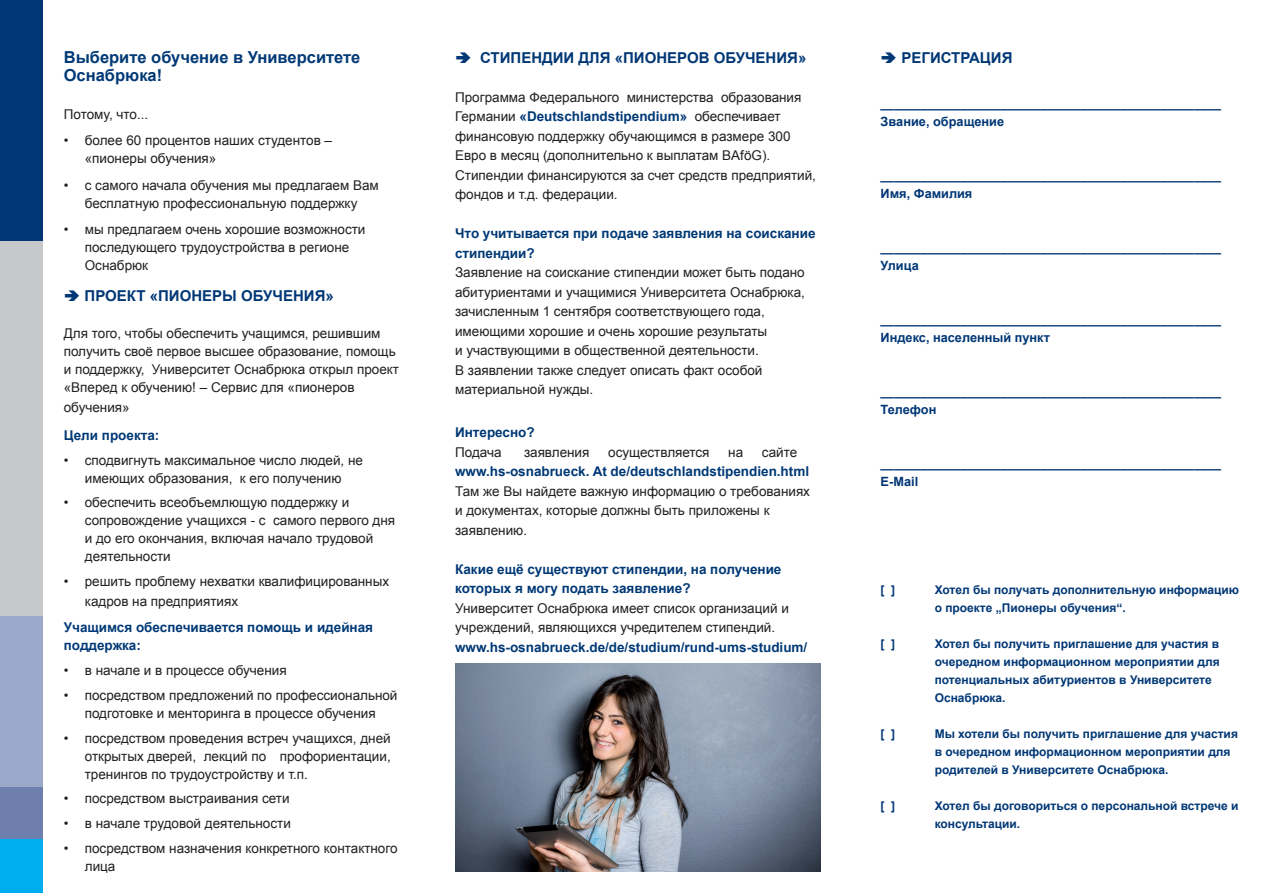
<style>
.page{position:relative;width:1276px;height:893px;background:#fff}
.page>*{position:absolute;margin:0;border:0;box-sizing:border-box;transform-origin:0 0}
.t1{font:700 16.5px/18px "Arial";color:#003976}
.t2{font:700 15px "Arial";color:#013775}
.t3{font:13.5px/18px "Arial";color:#231f20}
.t4{font:700 13.5px/19.5px "Arial";color:#003976}
.t5{font:700 12.75px "Arial";color:#013775}
.t6{font:700 12px/18px "Arial";color:#013775}
.s1{font-weight:700;color:#003976}
</style>
<div class="page">
<div style="left:0;top:235px;width:43px;height:383px;background:#c7c8ca"></div>
<div style="left:0;top:617px;width:43px;height:178px;background:#9ca8c9"></div>
<div style="left:0;top:0;width:43px;height:241px;background:#013775"></div>
<div style="left:0;top:787px;width:43px;height:85px;background:#6e7fad"></div>
<div style="left:0;top:839px;width:43px;height:54px;background:#00aeef"></div>
<img style="left:455px;top:663px;width:366px;height:209px">
<p class="t1" style="left:64px;top:49px;width:298px">Выберите обучение в Университете<br>Оснабрюка!</p>
<p class="t3" style="left:64px;top:105px;width:86px">Потому, что...</p>
<p class="t3" style="left:85px;top:131px;width:249px;text-indent:-21px">• более 60 процентов наших студентов – «пионеры обучения»</p>
<p class="t3" style="left:64px;top:176px;width:317px;text-align:center">• с самого начала обучения мы предлагаем Вам бесплатную профессиональную поддержку</p>
<p class="t3" style="left:85px;top:220px;width:282px;text-indent:-21px">• мы предлагаем очень хорошие возможности последующего трудоустройства в регионе<br>Оснабрюк</p>
<p class="t2" style="left:85px;top:286px;width:251px">ПРОЕКТ «ПИОНЕРЫ ОБУЧЕНИЯ»</p>
<p class="t3" style="left:64px;top:325px;width:337px">Для того, чтобы обеспечить учащимся, решившим получить своё первое высшее образование, помощь и поддержку, Университет Оснабрюка открыл проект «Вперед к обучению! – Сервис для «пионеров</p>
<p class="t3" style="left:64px;top:398px;width:67px">обучения»</p>
<p class="t4" style="left:64px;top:426px;width:97px">Цели проекта:</p>
<p class="t3" style="left:64px;top:451px;width:301px;text-align:center">• сподвигнуть максимальное число людей, не имеющих образования, к его получению</p>
<p class="t3" style="left:85px;top:494px;width:312px;text-indent:-21px">• обеспечить всеобъемлющую поддержку и сопровождение учащихся - с самого первого дня и до его окончания, включая начало трудовой деятельности</p>
<p class="t3" style="left:85px;top:572px;width:306px;line-height:19.5px;text-indent:-21px">• решить проблему нехватки квалифицированных кадров на предприятиях</p>
<p class="t4" style="left:64px;top:619px;width:311px;line-height:18px">Учащимся обеспечивается помощь и идейная поддержка:</p>
<p class="t3" style="left:64px;top:661px;width:224px">• в начале и в процессе обучения</p>
<p class="t3" style="left:64px;top:686px;width:335px;text-align:center">• посредством предложений по профессиональной подготовке и менторинга в процессе обучения</p>
<p class="t3" style="left:85px;top:729px;width:307px;text-align:justify;text-indent:-21px">• посредством проведения встреч учащихся, дней открытых дверей, лекций по профориентации, тренингов по трудоустройству и т.п.</p>
<p class="t3" style="left:64px;top:790px;width:227px">• посредством выстраивания сети</p>
<p class="t3" style="left:64px;top:815px;width:229px">• в начале трудовой деятельности</p>
<p class="t3" style="left:85px;top:839px;width:314px;text-indent:-21px">• посредством назначения конкретного контактного лица</p>
<p class="t2" style="left:480px;top:47px;width:328px">СТИПЕНДИИ ДЛЯ «ПИОНЕРОВ ОБУЧЕНИЯ»</p>
<p class="t3" style="left:455px;top:87px;width:362px;line-height:19.5px">Программа Федерального министерства образования Германии <span class="s1">«Deutschlandstipendium»</span> обеспечивает финансовую поддержку обучающимся в размере 300<br>Евро в месяц (дополнительно к выплатам BAföG).<br>Стипендии финансируются за счет средств предприятий, фондов и т.д. федерации.</p>
<p class="t4" style="left:455px;top:224px;width:362px">Что учитывается при подаче заявления на соискание стипендии?</p>
<p class="t3" style="left:455px;top:263px;width:351px;line-height:19.5px">Заявление на соискание стипендии может быть подано абитуриентами и учащимися Университета Оснабрюка, зачисленным 1 сентября соответствующего года, имеющими хорошие и очень хорошие результаты<br>и участвующими в общественной деятельности.<br>В заявлении также следует описать факт особой материальной нужды.</p>
<p class="t4" style="left:455px;top:423px;width:81px">Интересно?</p>
<p class="t3" style="left:455px;top:443px;width:48px">Подача</p>
<p class="t3" style="left:524px;top:443px;width:67px">заявления</p>
<p class="t3" style="left:608px;top:443px;width:103px">осуществляется</p>
<p class="t3" style="left:728px;top:443px;width:16px">на</p>
<p class="t3" style="left:762px;top:443px;width:37px">сайте</p>
<p class="t4" style="left:455px;top:462px;width:355px">www.hs-osnabrueck. At de/deutschlandstipendien.html</p>
<p class="t3" style="left:455px;top:481px;width:356px;line-height:19.5px">Там же Вы найдете важную информацию о требованиях и документах, которые должны быть приложены к заявлению.</p>
<p class="t4" style="left:455px;top:560px;width:328px">Какие ещё существуют стипендии, на получение которых я могу подать заявление?</p>
<p class="t3" style="left:455px;top:598px;width:335px;line-height:19.5px">Университет Оснабрюка имеет список организаций и учреждений, являющихся учредителем стипендий.</p>
<p class="t4" style="left:455px;top:638px;width:354px">www.hs-osnabrueck.de/de/studium/rund-ums-studium/</p>
<p class="t2" style="left:901px;top:47px;width:112px">РЕГИСТРАЦИЯ</p>
<p class="t6" style="left:880px;top:95px;width:342px">___________________________________________________</p>
<p class="t5" style="left:880px;top:113px;width:125px">Звание, обращение</p>
<p class="t6" style="left:880px;top:167px;width:342px">___________________________________________________</p>
<p class="t5" style="left:880px;top:185px;width:93px">Имя, Фамилия</p>
<p class="t6" style="left:880px;top:239px;width:342px">___________________________________________________</p>
<p class="t5" style="left:880px;top:257px;width:40px">Улица</p>
<p class="t6" style="left:880px;top:311px;width:342px">___________________________________________________</p>
<p class="t5" style="left:880px;top:329px;width:171px">Индекс, населенный пункт</p>
<p class="t6" style="left:880px;top:383px;width:342px">___________________________________________________</p>
<p class="t5" style="left:880px;top:401px;width:57px">Телефон</p>
<p class="t6" style="left:880px;top:455px;width:342px">___________________________________________________</p>
<p class="t5" style="left:880px;top:473px;width:39px">E-Mail</p>
<p class="t6" style="left:880px;top:581px;width:16px">[ ]</p>
<p class="t6" style="left:934px;top:581px;width:306px">Хотел бы получать дополнительную информацию о проекте „Пионеры обучения“.</p>
<p class="t6" style="left:880px;top:635px;width:16px">[ ]</p>
<p class="t6" style="left:934px;top:635px;width:287px">Хотел бы получить приглашение для участия в очередном информационном мероприятии для потенциальных абитуриентов в Университете Оснабрюка.</p>
<p class="t6" style="left:880px;top:725px;width:16px">[ ]</p>
<p class="t6" style="left:934px;top:725px;width:305px">Мы хотели бы получить приглашение для участия в очередном информационном мероприятии для родителей в Университете Оснабрюка.</p>
<p class="t6" style="left:880px;top:797px;width:16px">[ ]</p>
<p class="t6" style="left:934px;top:797px;width:305px">Хотел бы договориться о персональной встрече и консультации.</p>
</div>
